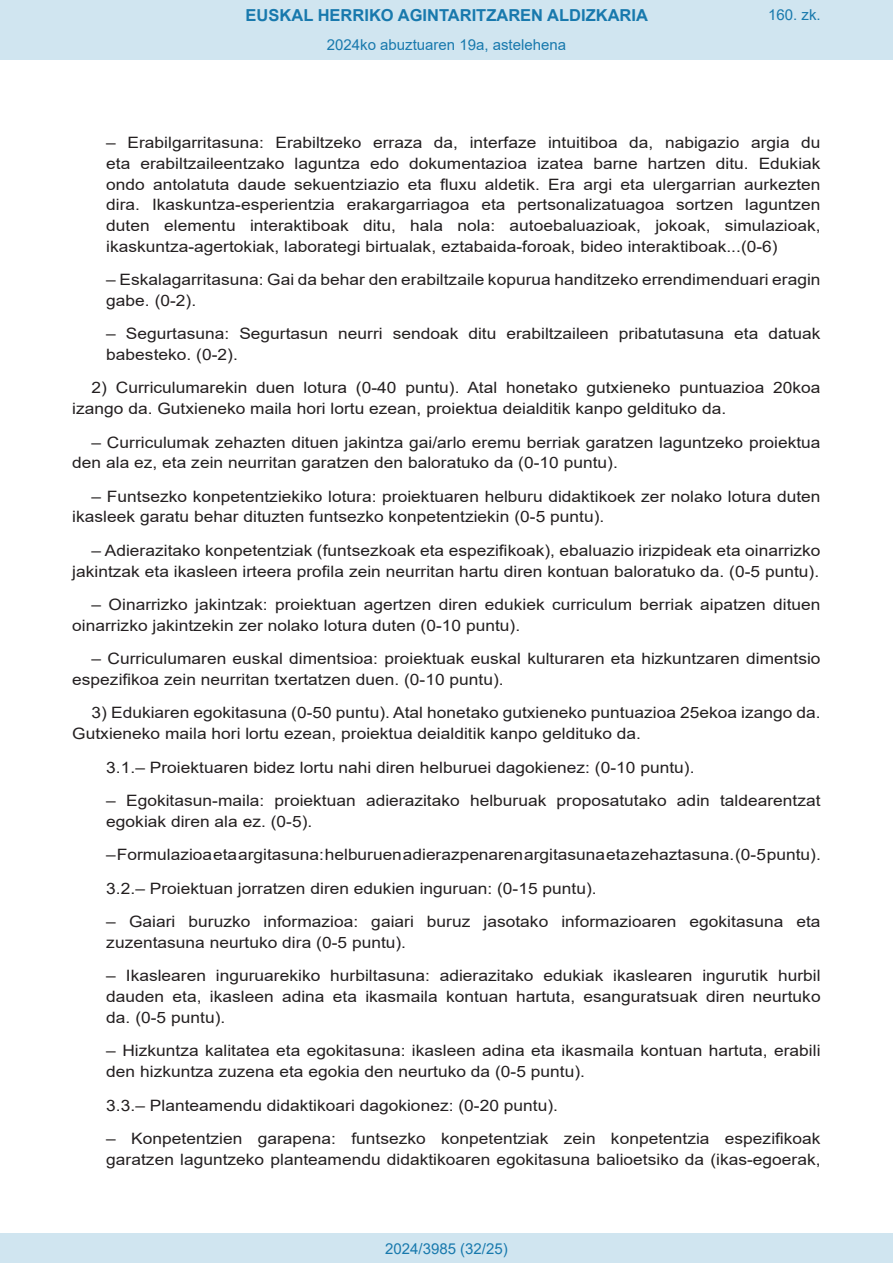
<style>
.page{position:relative;width:893px;height:1263px;background:#fff}
.page>*{position:absolute;margin:0;border:0;box-sizing:border-box;transform-origin:0 0}
.t1{font:700 16.5px "Arial";color:#1879ad}
.BOPVDetalle1{font:15.6px/20.7px "Arial";color:#231f20;scale:1.11 1}
.BOPVDetalle{font:15.6px/20.7px "Arial";color:#231f20;scale:1.11 1}
.Paginacion_Centro{font:15px "Arial";color:#1879ad}
</style>
<div class="page">
<div style="left:0;top:0;width:893px;height:60px;background:#d0e5f0"></div>
<div style="left:0;top:1233px;width:893px;height:30px;background:#d0e5f0"></div>
<p class="t1" style="left:246px;top:3px;width:404px">EUSKAL HERRIKO AGINTARITZAREN ALDIZKARIA</p>
<p class="Paginacion_Centro" style="left:327px;top:35px;width:241px">2024ko abuztuaren 19a, astelehena</p>
<p class="Paginacion_Centro" style="left:768px;top:5px;width:54px">160. zk.</p>
<p class="BOPVDetalle1" style="left:106px;top:132px;width:645px;text-align:justify">– Erabilgarritasuna: Erabiltzeko erraza da, interfaze intuitiboa da, nabigazio argia du eta erabiltzaileentzako laguntza edo dokumentazioa izatea barne hartzen ditu. Edukiak ondo antolatuta daude sekuentziazio eta fluxu aldetik. Era argi eta ulergarrian aurkezten dira. Ikaskuntza-esperientzia erakargarriagoa eta pertsonalizatuagoa sortzen laguntzen duten elementu interaktiboak ditu, hala nola: autoebaluazioak, jokoak, simulazioak, ikaskuntza-agertokiak, laborategi birtualak, eztabaida-foroak, bideo interaktiboak...(0-6)</p>
<p class="BOPVDetalle1" style="left:106px;top:269px;width:645px">– Eskalagarritasuna: Gai da behar den erabiltzaile kopurua handitzeko errendimenduari eragin gabe. (0-2).</p>
<p class="BOPVDetalle1" style="left:106px;top:323px;width:645px">– Segurtasuna: Segurtasun neurri sendoak ditu erabiltzaileen pribatutasuna eta datuak babesteko. (0-2).</p>
<p class="BOPVDetalle" style="left:72px;top:377px;width:676px;text-indent:19px">2) Curriculumarekin duen lotura (0-40 puntu). Atal honetako gutxieneko puntuazioa 20koa izango da. Gutxieneko maila hori lortu ezean, proiektua deialditik kanpo geldituko da.</p>
<p class="BOPVDetalle" style="left:72px;top:432px;width:676px;text-indent:19px">– Curriculumak zehazten dituen jakintza gai/arlo eremu berriak garatzen laguntzeko proiektua den ala ez, eta zein neurritan garatzen den baloratuko da (0-10 puntu).</p>
<p class="BOPVDetalle" style="left:72px;top:486px;width:676px;text-indent:19px">– Funtsezko konpetentziekiko lotura: proiektuaren helburu didaktikoek zer nolako lotura duten ikasleek garatu behar dituzten funtsezko konpetentziekin (0-5 puntu).</p>
<p class="BOPVDetalle" style="left:72px;top:540px;width:676px;text-align:right">– Adierazitako konpetentziak (funtsezkoak eta espezifikoak), ebaluazio irizpideak eta oinarrizko jakintzak eta ikasleen irteera profila zein neurritan hartu diren kontuan baloratuko da. (0-5 puntu).</p>
<p class="BOPVDetalle" style="left:72px;top:594px;width:676px;text-indent:19px">– Oinarrizko jakintzak: proiektuan agertzen diren edukiek curriculum berriak aipatzen dituen oinarrizko jakintzekin zer nolako lotura duten (0-10 puntu).</p>
<p class="BOPVDetalle" style="left:72px;top:648px;width:676px;text-indent:19px">– Curriculumaren euskal dimentsioa: proiektuak euskal kulturaren eta hizkuntzaren dimentsio espezifikoa zein neurritan txertatzen duen. (0-10 puntu).</p>
<p class="BOPVDetalle" style="left:72px;top:702px;width:676px;text-indent:19px">3) Edukiaren egokitasuna (0-50 puntu). Atal honetako gutxieneko puntuazioa 25ekoa izango da.<br>Gutxieneko maila hori lortu ezean, proiektua deialditik kanpo geldituko da.</p>
<p class="BOPVDetalle1" style="left:106px;top:757px;width:531px">3.1.– Proiektuaren bidez lortu nahi diren helburuei dagokienez: (0-10 puntu).</p>
<p class="BOPVDetalle1" style="left:106px;top:790px;width:645px">– Egokitasun-maila: proiektuan adierazitako helburuak proposatutako adin taldearentzat egokiak diren ala ez. (0-5).</p>
<p class="BOPVDetalle1" style="left:106px;top:844px;width:645px">– Formulazioa eta argitasuna: helburuen adierazpenaren argitasuna eta zehaztasuna. (0-5 puntu).</p>
<p class="BOPVDetalle1" style="left:106px;top:878px;width:443px">3.2.– Proiektuan jorratzen diren edukien inguruan: (0-15 puntu).</p>
<p class="BOPVDetalle1" style="left:106px;top:911px;width:645px">– Gaiari buruzko informazioa: gaiari buruz jasotako informazioaren egokitasuna eta zuzentasuna neurtuko dira (0-5 puntu).</p>
<p class="BOPVDetalle1" style="left:106px;top:965px;width:645px;text-align:justify">– Ikaslearen inguruarekiko hurbiltasuna: adierazitako edukiak ikaslearen ingurutik hurbil dauden eta, ikasleen adina eta ikasmaila kontuan hartuta, esanguratsuak diren neurtuko da. (0-5 puntu).</p>
<p class="BOPVDetalle1" style="left:106px;top:1040px;width:645px">– Hizkuntza kalitatea eta egokitasuna: ikasleen adina eta ikasmaila kontuan hartuta, erabili den hizkuntza zuzena eta egokia den neurtuko da (0-5 puntu).</p>
<p class="BOPVDetalle1" style="left:106px;top:1094px;width:408px">3.3.– Planteamendu didaktikoari dagokionez: (0-20 puntu).</p>
<p class="BOPVDetalle1" style="left:106px;top:1128px;width:645px">– Konpetentzien garapena: funtsezko konpetentziak zein konpetentzia espezifikoak garatzen laguntzeko planteamendu didaktikoaren egokitasuna balioetsiko da (ikas-egoerak,</p>
<p class="Paginacion_Centro" style="left:385px;top:1238px;width:124px">2024/3985 (32/25)</p>
</div>
